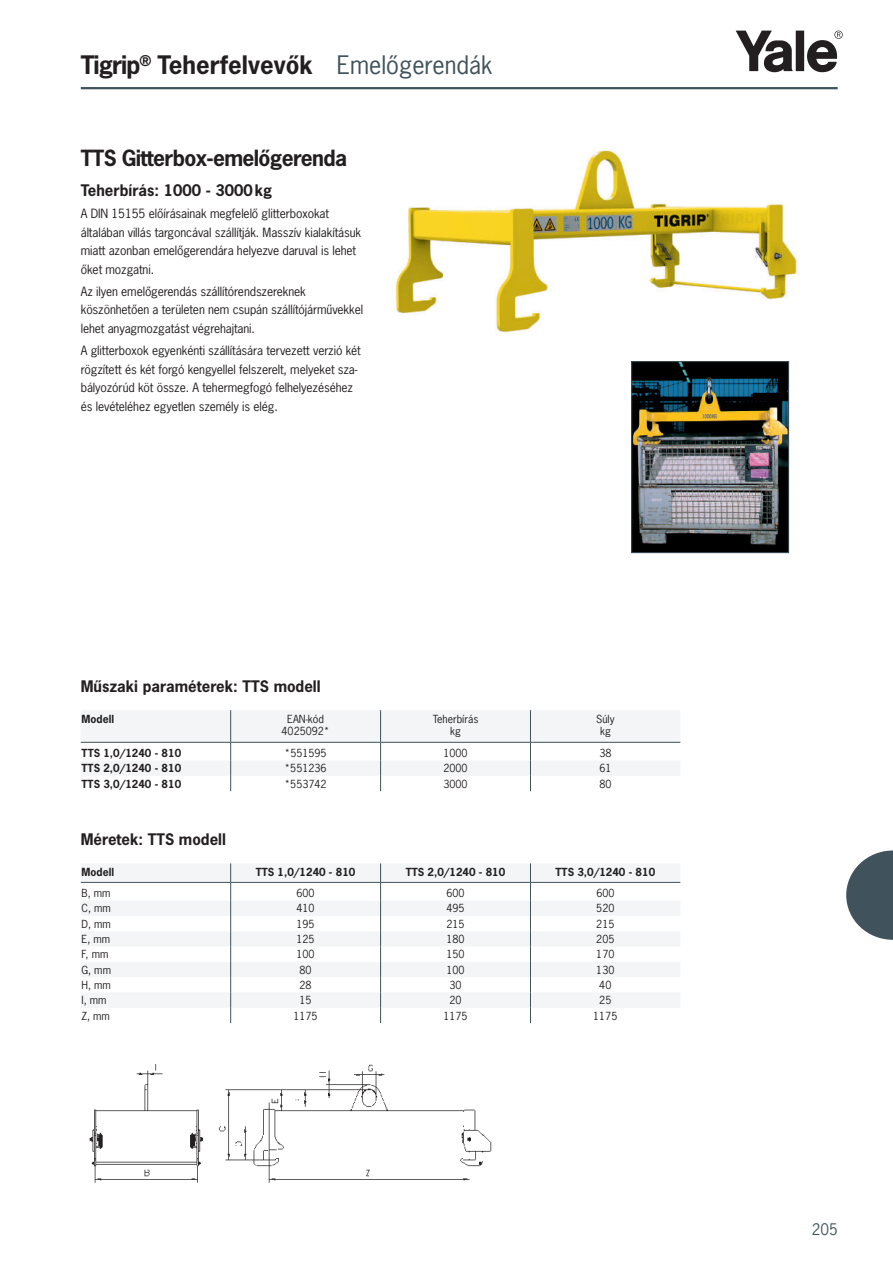
<style>
.page{position:relative;width:893px;height:1263px;background:#fff}
.page>*{position:absolute;margin:0;border:0;box-sizing:border-box;transform-origin:0 0}
.t1{font:700 24px "News Gothic LTCE";color:#231f20}
.t2{font:700 21px "News Gothic LTCE";letter-spacing:-.03em;color:#231f20}
.t3{font:700 15px "News Gothic LTCE";color:#231f20}
.t4{font:15px "News Gothic LTCE";color:#40525b}
.t5{font:12px/18.6px "News Gothic LTCE";letter-spacing:-.01em;color:#231f20}
.t6{font:10.5px/12px "News Gothic LTCE";color:#231f20;text-align:center}
.t7{font:700 10.5px "News Gothic LTCE";color:#231f20}
.s1{font-weight:400;color:#40525b}
</style>
<div class="page">
<img style="left:633px;top:363px;width:154px;height:188px">
<div style="left:631px;top:361px;width:158px;height:192px;border:1px solid #40525b"></div>
<img style="left:392px;top:150px;width:405px;height:182px">
<img style="left:89px;top:1064px;width:403px;height:119px">
<svg style="left:846px;top:850px;width:46px;height:90px"></svg>
<hr style="left:892px;top:850px;width:1px;height:90px;background:#40525b">
<svg style="left:736px;top:31px;width:107px;height:41px"></svg>
<hr style="left:81px;top:87px;width:757px;height:2px;background:#40525b">
<svg style="left:81px;top:710px;width:599px;height:81px"></svg>
<svg style="left:81px;top:863px;width:599px;height:160px"></svg>
<h1 class="t1" style="left:81px;top:49px;width:413px">Tigrip<sup>®</sup> Teherfelvevők <span class="s1">Emelőgerendák</span></h1>
<h2 class="t2" style="left:81px;top:144px;width:268px">TTS Gitterbox-emelőgerenda</h2>
<p class="t3" style="left:81px;top:180px;width:193px">Teherbírás: 1000 - 3000kg</p>
<p class="t5" style="left:81px;top:204px;width:282px">A DIN 15155 előírásainak megfelelő glitterboxokat általában villás targoncával szállítják. Masszív kialakításuk miatt azonban emelőgerendára helyezve daruval is lehet őket mozgatni.</p>
<p class="t5" style="left:81px;top:282px;width:284px">Az ilyen emelőgerendás szállítórendszereknek köszönhetően a területen nem csupán szállítójárművekkel lehet anyagmozgatást végrehajtani.</p>
<p class="t5" style="left:81px;top:341px;width:282px">A glitterboxok egyenkénti szállítására tervezett verzió két rögzített és két forgó kengyellel felszerelt, melyeket sza&shy;bályozórúd köt össze. A tehermegfogó felhelyezéséhez és levételéhez egyetlen személy is elég.</p>
<p class="t3" style="left:81px;top:676px;width:241px">Műszaki paraméterek: TTS modell</p>
<p class="t7" style="left:82px;top:712px;width:34px">Modell</p>
<p class="t6" style="left:282px;top:712px;width:50px">EAN-kód<br>4025092*</p>
<p class="t6" style="left:433px;top:712px;width:47px">Teherbírás kg</p>
<p class="t6" style="left:596px;top:712px;width:20px">Súly kg</p>
<p class="t7" style="left:82px;top:746px;width:101px">TTS 1,0/1240 - 810</p>
<p class="t6" style="left:285px;top:747px;width:43px">*551595</p>
<p class="t6" style="left:443px;top:747px;width:26px">1000</p>
<p class="t6" style="left:599px;top:747px;width:14px">38</p>
<p class="t7" style="left:82px;top:761px;width:101px">TTS 2,0/1240 - 810</p>
<p class="t6" style="left:285px;top:762px;width:43px">*551236</p>
<p class="t6" style="left:443px;top:762px;width:26px">2000</p>
<p class="t6" style="left:599px;top:762px;width:14px">61</p>
<p class="t7" style="left:82px;top:777px;width:101px">TTS 3,0/1240 - 810</p>
<p class="t6" style="left:285px;top:777px;width:44px">*553742</p>
<p class="t6" style="left:443px;top:777px;width:26px">3000</p>
<p class="t6" style="left:599px;top:777px;width:14px">80</p>
<p class="t3" style="left:81px;top:830px;width:147px">Méretek: TTS modell</p>
<p class="t7" style="left:82px;top:865px;width:34px">Modell</p>
<p class="t7" style="left:256px;top:865px;width:101px">TTS 1,0/1240 - 810</p>
<p class="t7" style="left:406px;top:865px;width:101px">TTS 2,0/1240 - 810</p>
<p class="t7" style="left:556px;top:865px;width:101px">TTS 3,0/1240 - 810</p>
<p class="t6" style="left:82px;top:887px;width:30px">B, mm</p>
<p class="t6" style="left:297px;top:887px;width:20px">600</p>
<p class="t6" style="left:446px;top:887px;width:20px">600</p>
<p class="t6" style="left:596px;top:887px;width:20px">600</p>
<p class="t6" style="left:82px;top:902px;width:31px">C, mm</p>
<p class="t6" style="left:297px;top:902px;width:20px">410</p>
<p class="t6" style="left:446px;top:902px;width:20px">495</p>
<p class="t6" style="left:596px;top:902px;width:20px">520</p>
<p class="t6" style="left:82px;top:918px;width:31px">D, mm</p>
<p class="t6" style="left:297px;top:918px;width:20px">195</p>
<p class="t6" style="left:446px;top:918px;width:20px">215</p>
<p class="t6" style="left:596px;top:918px;width:20px">215</p>
<p class="t6" style="left:82px;top:933px;width:30px">E, mm</p>
<p class="t6" style="left:296px;top:933px;width:20px">125</p>
<p class="t6" style="left:446px;top:933px;width:20px">180</p>
<p class="t6" style="left:596px;top:933px;width:20px">205</p>
<p class="t6" style="left:82px;top:948px;width:28px">F, mm</p>
<p class="t6" style="left:296px;top:948px;width:20px">100</p>
<p class="t6" style="left:446px;top:948px;width:20px">150</p>
<p class="t6" style="left:596px;top:948px;width:20px">170</p>
<p class="t6" style="left:82px;top:963px;width:31px">G, mm</p>
<p class="t6" style="left:300px;top:963px;width:14px">80</p>
<p class="t6" style="left:446px;top:963px;width:20px">100</p>
<p class="t6" style="left:596px;top:963px;width:20px">130</p>
<p class="t6" style="left:82px;top:979px;width:31px">H, mm</p>
<p class="t6" style="left:299px;top:979px;width:14px">28</p>
<p class="t6" style="left:449px;top:979px;width:14px">30</p>
<p class="t6" style="left:599px;top:979px;width:14px">40</p>
<p class="t6" style="left:82px;top:994px;width:26px">I, mm</p>
<p class="t6" style="left:299px;top:994px;width:14px">15</p>
<p class="t6" style="left:449px;top:994px;width:14px">20</p>
<p class="t6" style="left:599px;top:994px;width:14px">25</p>
<p class="t6" style="left:82px;top:1009px;width:30px">Z, mm</p>
<p class="t6" style="left:293px;top:1009px;width:26px">1175</p>
<p class="t6" style="left:443px;top:1009px;width:26px">1175</p>
<p class="t6" style="left:593px;top:1009px;width:26px">1175</p>
<p class="t4" style="left:812px;top:1219px;width:27px">205</p>
</div>
